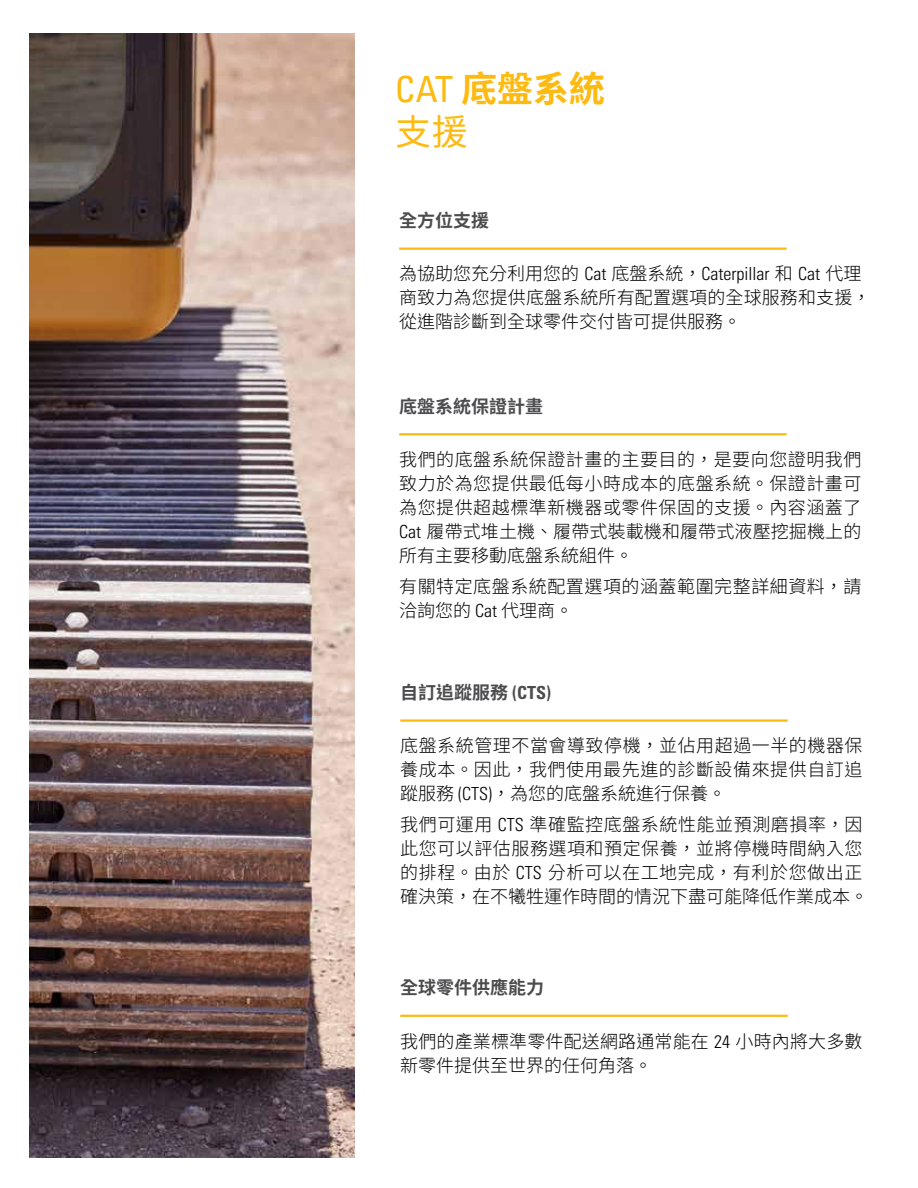
<style>
.page{position:relative;width:918px;height:1188px;background:#fff}
.page>*{position:absolute;margin:0;border:0;box-sizing:border-box;transform-origin:0 0}
.t1{font:700 36px/43.2px "Noto Sans CJ Ktc";color:#fdba11}
.t2{font:300 18px/24px "Noto Sans CJ Ktc";letter-spacing:.01em;color:#000}
.t3{font:300 18px/24px "Noto Sans CJ Ktc";letter-spacing:.03em;color:#000}
.t4{font:700 18px "Noto Sans CJ Ktc";color:#4c4c4e}
.s1{font-family:"Univers LT Std";font-weight:400;font-stretch:condensed}
.s2{font-weight:400}
.s3{font-family:"Univers LT Std";font-stretch:condensed}
.s4{font-family:"Univers LTCYR 67 Bold Cond";font-weight:400}
</style>
<div class="page">
<img style="left:29px;top:33px;width:325px;height:1125px">
<hr style="left:399px;top:248px;width:388px;height:2px;background:#fdba11">
<hr style="left:399px;top:433px;width:388px;height:2px;background:#fdba11">
<hr style="left:400px;top:719px;width:388px;height:3px;background:#fdba11">
<hr style="left:400px;top:1015px;width:388px;height:2px;background:#fdba11">
<h1 class="t1" style="left:396px;top:68px;width:211px"><span class="s1">CAT</span> 底盤系統<span class="s2">支援</span></h1>
<p class="t4" style="left:399px;top:210px;width:91px">全方位支援</p>
<p class="t2" style="left:399px;top:262px;width:473px">為協助您充分利用您的 <span class="s3">Cat</span> 底盤系統，<span class="s3">Caterpillar</span> 和 <span class="s3">Cat</span> 代理商致力為您提供底盤系統所有配置選項的全球服務和支援，從進階診斷到全球零件交付皆可提供服務。</p>
<p class="t4" style="left:399px;top:396px;width:145px">底盤系統保證計畫</p>
<p class="t2" style="left:399px;top:448px;width:464px;text-align:justify">我們的底盤系統保證計畫的主要目的，是要向您證明我們致力於為您提供最低每小時成本的底盤系統。保證計畫可為您提供超越標準新機器或零件保固的支援。內容涵蓋了<span class="s3">Cat</span> 履帶式堆土機、履帶式裝載機和履帶式液壓挖掘機上的所有主要移動底盤系統組件。</p>
<p class="t3" style="left:399px;top:575px;width:464px">有關特定底盤系統配置選項的涵蓋範圍完整詳細資料，請洽詢您的 <span class="s3">Cat</span> 代理商。</p>
<p class="t4" style="left:400px;top:682px;width:153px">自訂追蹤服務 <span class="s4">(CTS)</span></p>
<p class="t2" style="left:400px;top:734px;width:464px;text-align:justify">底盤系統管理不當會導致停機，並佔用超過一半的機器保養成本。因此，我們使用最先進的診斷設備來提供自訂追蹤服務 <span class="s3">(CTS)</span>，為您的底盤系統進行保養。</p>
<p class="t3" style="left:400px;top:813px;width:469px">我們可運用 <span class="s3">CTS</span> 準確監控底盤系統性能並預測磨損率，因此您可以評估服務選項和預定保養，並將停機時間納入您的排程。由於 <span class="s3">CTS</span> 分析可以在工地完成，有利於您做出正確決策，在不犧牲運作時間的情況下盡可能降低作業成本。</p>
<p class="t4" style="left:400px;top:978px;width:145px">全球零件供應能力</p>
<p class="t2" style="left:400px;top:1029px;width:464px">我們的產業標準零件配送網路通常能在 <span class="s3">24</span> 小時內將大多數新零件提供至世界的任何角落。</p>
</div>
